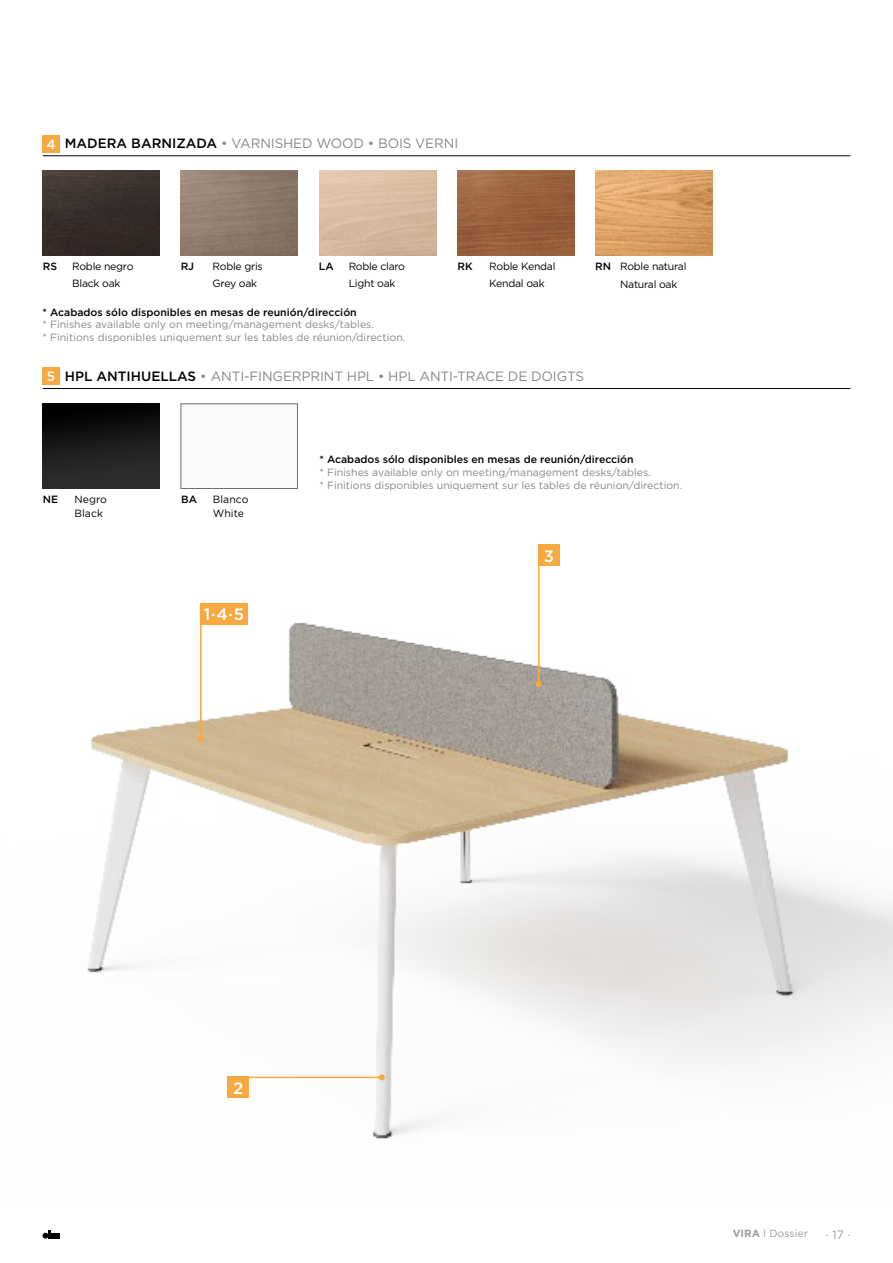
<style>
.page{position:relative;width:893px;height:1263px;background:#fff}
.page>*{position:absolute;margin:0;border:0;box-sizing:border-box;transform-origin:0 0}
.t1{font:500 16.5px "Gotham";color:#fff}
.t2{font:13.5px "Gotham";letter-spacing:-.01em;color:#878787}
.t3{font:500 13.5px "Gotham";color:#fff}
.t4{font:12px "Gotham";color:#9d9d9c}
.t5{font:10.5px/12.6px "Gotham";color:#878787}
.t6{font:500 10.5px "Gotham";color:#000}
.t7{font:10.5px/16.2px "Gotham";letter-spacing:-.025em;color:#000}
.t8{font:10.5px/13.8px "Gotham";color:#000}
.t9{font:10.5px "Gotham";color:#9d9d9c}
.s1{font-weight:500;color:#000}
.s2{font-weight:700}
</style>
<div class="page">
<svg style="left:43px;top:1230px;width:17px;height:8px"></svg>
<img style="left:86px;top:588px;width:807px;height:551px">
<hr style="left:246px;top:1077px;width:136px;height:1px;background:#f7a941">
<svg style="left:379px;top:1074px;width:6px;height:6px"></svg>
<hr style="left:538px;top:545px;width:1px;height:139px;background:#f7a941">
<svg style="left:536px;top:681px;width:6px;height:6px"></svg>
<hr style="left:200px;top:603px;width:1px;height:136px;background:#f7a941">
<svg style="left:198px;top:736px;width:6px;height:6px"></svg>
<div style="left:538px;top:545px;width:21px;height:21px;background:#f7a941"></div>
<div style="left:228px;top:1076px;width:21px;height:22px;background:#f7a941"></div>
<hr style="left:43px;top:155px;width:807px;height:1px;background:#000">
<hr style="left:43px;top:388px;width:807px;height:1px;background:#000">
<div style="left:43px;top:135px;width:17px;height:17px;background:#f7a941"></div>
<div style="left:43px;top:368px;width:17px;height:17px;background:#f7a941"></div>
<div style="left:181px;top:404px;width:117px;height:85px;border:1px solid #706f6f"></div>
<img style="left:43px;top:404px;width:116px;height:85px">
<img style="left:43px;top:170px;width:116px;height:86px">
<img style="left:181px;top:170px;width:117px;height:86px">
<img style="left:457px;top:170px;width:117px;height:86px">
<img style="left:596px;top:170px;width:117px;height:86px">
<div style="left:201px;top:603px;width:46px;height:21px;background:#f7a941"></div>
<p class="t3" style="left:47px;top:135px;width:11px">4</p>
<p class="t2" style="left:65px;top:135px;width:395px"><span class="s1">MADERA BARNIZADA</span> • VARNISHED WOOD • BOIS VERNI</p>
<p class="t6" style="left:43px;top:260px;width:16px">RS</p>
<p class="t7" style="left:213px;top:258px;width:52px">Roble gris<br>Grey oak</p>
<p class="t7" style="left:72px;top:258px;width:63px">Roble negro<br>Black oak</p>
<p class="t6" style="left:181px;top:260px;width:15px">RJ</p>
<p class="t7" style="left:349px;top:258px;width:58px">Roble claro<br>Light oak</p>
<p class="t6" style="left:319px;top:260px;width:16px">LA</p>
<p class="t7" style="left:489px;top:258px;width:68px">Roble Kendal<br>Kendal oak</p>
<p class="t6" style="left:457px;top:260px;width:17px">RK</p>
<p class="t7" style="left:620px;top:257px;width:68px;line-height:18.1px">Roble natural<br>Natural oak</p>
<p class="t6" style="left:595px;top:260px;width:17px">RN</p>
<p class="t6" style="left:43px;top:305px;width:316px">* Acabados sólo disponibles en mesas de reunión/dirección</p>
<p class="t5" style="left:43px;top:318px;width:364px">* Finishes available only on meeting/management desks/tables.<br>* Finitions disponibles uniquement sur les tables de réunion/direction.</p>
<p class="t3" style="left:47px;top:368px;width:10px">5</p>
<p class="t2" style="left:65px;top:367px;width:521px"><span class="s1">HPL ANTIHUELLAS</span> • ANTI-FINGERPRINT HPL • HPL ANTI-TRACE DE DOIGTS</p>
<p class="t6" style="left:319px;top:453px;width:316px">* Acabados sólo disponibles en mesas de reunión/dirección</p>
<p class="t5" style="left:319px;top:466px;width:364px">* Finishes available only on meeting/management desks/tables.<br>* Finitions disponibles uniquement sur les tables de réunion/direction.</p>
<p class="t6" style="left:43px;top:493px;width:17px">NE</p>
<p class="t8" style="left:75px;top:493px;width:34px">Negro<br>Black</p>
<p class="t6" style="left:181px;top:493px;width:17px">BA</p>
<p class="t8" style="left:213px;top:492px;width:37px">Blanco<br>White</p>
<h1 class="t1" style="left:204px;top:603px;width:42px">1·4·5</h1>
<h1 class="t1" style="left:544px;top:545px;width:12px">3</h1>
<h1 class="t1" style="left:233px;top:1077px;width:12px">2</h1>
<p class="t9" style="left:733px;top:1227px;width:77px"><span class="s2">VIRA</span> I Dossier</p>
<p class="t4" style="left:826px;top:1226px;width:26px">· 17 ·</p>
</div>
